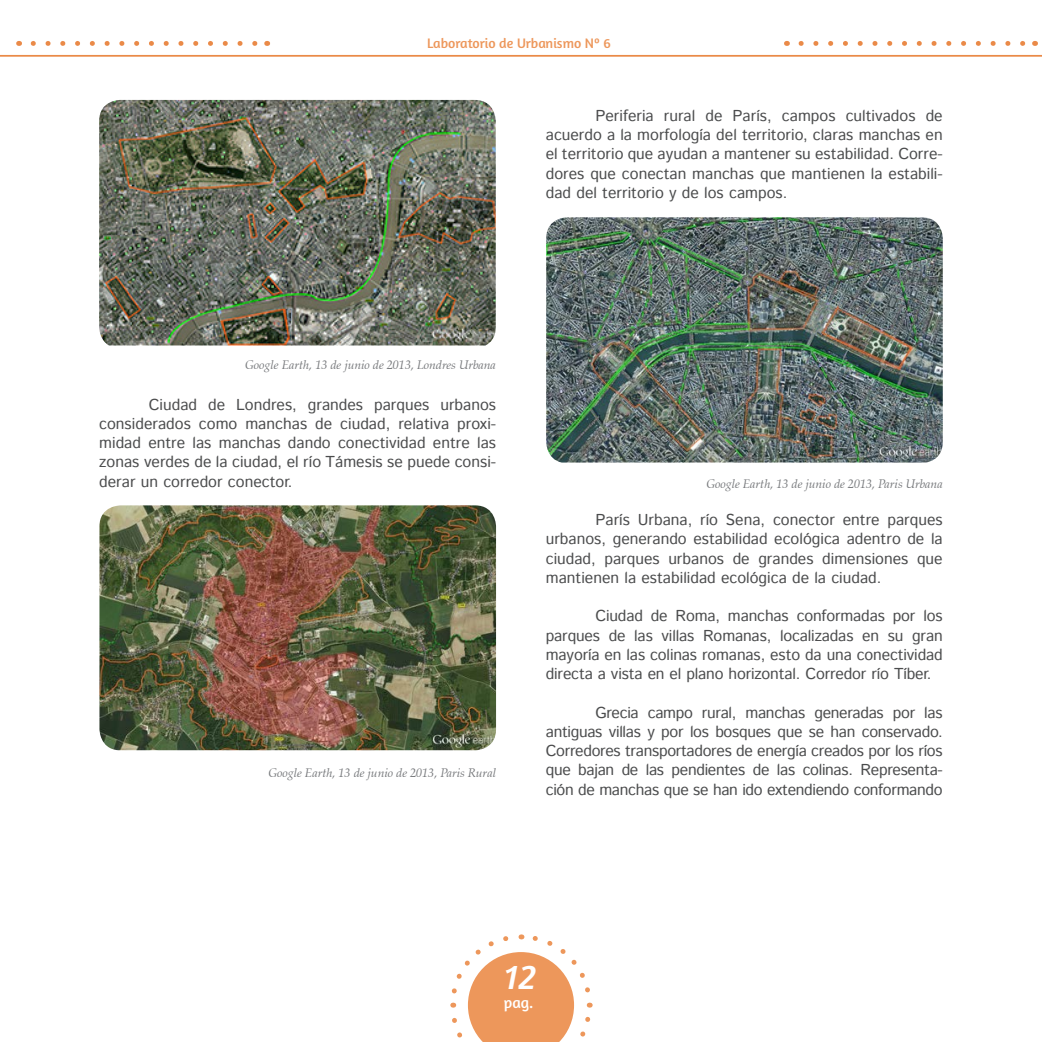
<style>
.page{position:relative;width:1042px;height:1042px;background:#fff}
.page>*{position:absolute;margin:0;border:0;box-sizing:border-box;transform-origin:0 0}
.t1{font:italic 36.75px "Amaranth";color:#fff}
.Body{font:15.75px/19.2px "Istok Web";color:#4b4c4d;text-align:justify}
.t2{font:15.75px "Amaranth";color:#fff}
.t3{font:14px "Amaranth";color:#ed975b}
.pie_de_foto{font:italic 12.25px "Zapf Calligraphic 801 BT";color:#76787b}
</style>
<div class="page">
<svg style="left:450px;top:934px;width:143px;height:108px"></svg>
<hr style="left:0;top:55px;width:1042px;height:2px;background:#ea8a48">
<svg style="left:801px;top:41px;width:225px;height:5px"></svg>
<svg style="left:33px;top:41px;width:225px;height:5px"></svg>
<img style="left:99px;top:100px;width:397px;height:245px">
<img style="left:546px;top:217px;width:397px;height:245px">
<img style="left:99px;top:505px;width:397px;height:245px">
<p class="t3" style="left:427px;top:35px;width:185px">Laboratorio de Urbanismo Nº 6</p>
<p class="Body" style="left:546px;top:107px;width:398px;text-indent:50px">Periferia rural de París, campos cultivados de acuerdo a la morfología del territorio, claras manchas en el territorio que ayudan a mantener su estabilidad. Corre&shy;dores que conectan manchas que mantienen la estabili&shy;dad del territorio y de los campos.</p>
<p class="pie_de_foto" style="left:245px;top:357px;width:252px">Google Earth, 13 de junio de 2013, Londres Urbana</p>
<p class="Body" style="left:99px;top:395px;width:398px;text-indent:50px">Ciudad de Londres, grandes parques urbanos considerados como manchas de ciudad, relativa proxi&shy;midad entre las manchas dando conectividad entre las zonas verdes de la ciudad, el río Támesis se puede consi&shy;derar un corredor conector.</p>
<p class="pie_de_foto" style="left:268px;top:765px;width:229px">Google Earth, 13 de junio de 2013, Paris Rural</p>
<p class="pie_de_foto" style="left:706px;top:476px;width:238px">Google Earth, 13 de junio de 2013, Paris Urbana</p>
<p class="Body" style="left:546px;top:511px;width:398px;text-indent:50px">París Urbana, río Sena, conector entre parques urbanos, generando estabilidad ecológica adentro de la ciudad, parques urbanos de grandes dimensiones que mantienen la estabilidad ecológica de la ciudad.</p>
<p class="Body" style="left:546px;top:607px;width:398px;text-indent:50px">Ciudad de Roma, manchas conformadas por los parques de las villas Romanas, localizadas en su gran mayoría en las colinas romanas, esto da una conectividad directa a vista en el plano horizontal. Corredor río Tíber.</p>
<p class="Body" style="left:546px;top:703px;width:398px;text-indent:50px">Grecia campo rural, manchas generadas por las antiguas villas y por los bosques que se han conservado.<br>Corredores transportadores de energía creados por los ríos que bajan de las pendientes de las colinas. Representa&shy;ción de manchas que se han ido extendiendo conformando</p>
<h1 class="t1" style="left:505px;top:955px;width:34px">12</h1>
<p class="t2" style="left:504px;top:993px;width:31px">pag.</p>
</div>
